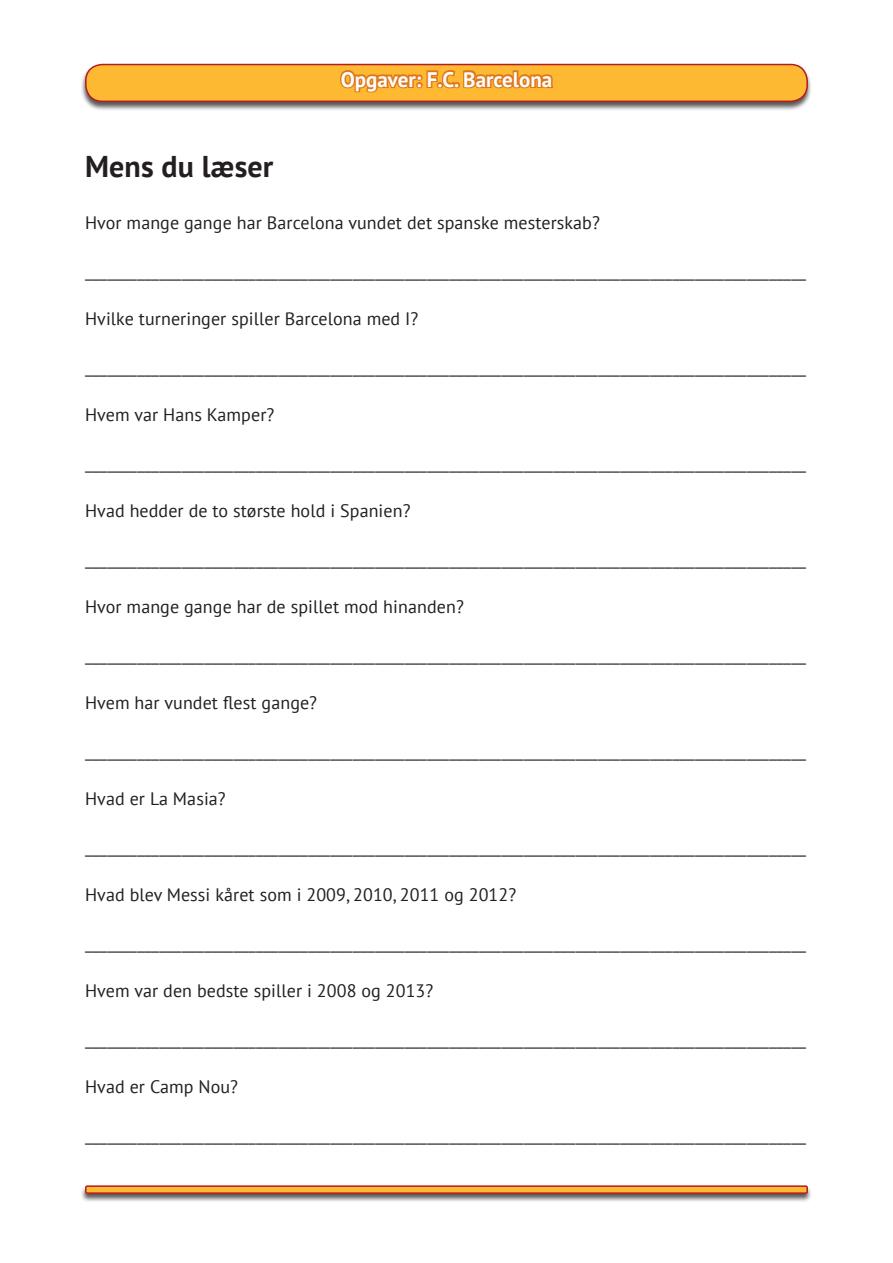
<style>
.page{position:relative;width:893px;height:1263px;background:#fff}
.page>*{position:absolute;margin:0;border:0;box-sizing:border-box;transform-origin:0 0}
.Mellemrubrik{font:700 30px "PT Sans";letter-spacing:.005em;color:#231f20}
.t1{font:700 21px "PT Sans";color:#fff}
.Brødtekst{font:18px "PT Sans";letter-spacing:.005em;color:#231f20}
</style>
<div class="page">
<div style="left:80px;top:63px;width:733px;height:48px;background:#231f20;opacity:.75"></div>
<div style="left:86px;top:65px;width:721px;height:36px;background:#fdb931;border-radius:16px"></div>
<div style="left:85px;top:64px;width:723px;height:38px;border:2px solid #b61c20;border-radius:16px"></div>
<div style="left:80px;top:1185px;width:733px;height:18px;background:#231f20;opacity:.75"></div>
<div style="left:86px;top:1186px;width:721px;height:7px;background:#fdb931;border-radius:2px"></div>
<div style="left:85px;top:1185px;width:723px;height:9px;border:2px solid #b61c20;border-radius:2px"></div>
<svg style="left:340px;top:70px;width:214px;height:23px"></svg>
<p class="t1" style="left:341px;top:65px;width:213px">Opgaver: F.C. Barcelona</p>
<p class="Mellemrubrik" style="left:85px;top:146px;width:190px">Mens du læser</p>
<p class="Brødtekst" style="left:85px;top:211px;width:516px">Hvor mange gange har Barcelona vundet det spanske mesterskab?</p>
<p class="Brødtekst" style="left:85px;top:259px;width:723px">_________________________________________________________________________________________________</p>
<p class="Brødtekst" style="left:85px;top:307px;width:335px">Hvilke turneringer spiller Barcelona med I?</p>
<p class="Brødtekst" style="left:85px;top:355px;width:723px">_________________________________________________________________________________________________</p>
<p class="Brødtekst" style="left:85px;top:403px;width:191px">Hvem var Hans Kamper?</p>
<p class="Brødtekst" style="left:85px;top:451px;width:723px">_________________________________________________________________________________________________</p>
<p class="Brødtekst" style="left:85px;top:499px;width:327px">Hvad hedder de to største hold i Spanien?</p>
<p class="Brødtekst" style="left:85px;top:547px;width:723px">_________________________________________________________________________________________________</p>
<p class="Brødtekst" style="left:85px;top:595px;width:380px">Hvor mange gange har de spillet mod hinanden?</p>
<p class="Brødtekst" style="left:85px;top:643px;width:723px">_________________________________________________________________________________________________</p>
<p class="Brødtekst" style="left:85px;top:691px;width:234px">Hvem har vundet flest gange?</p>
<p class="Brødtekst" style="left:85px;top:739px;width:723px">_________________________________________________________________________________________________</p>
<p class="Brødtekst" style="left:85px;top:787px;width:142px">Hvad er La Masia?</p>
<p class="Brødtekst" style="left:85px;top:835px;width:723px">_________________________________________________________________________________________________</p>
<p class="Brødtekst" style="left:85px;top:883px;width:433px">Hvad blev Messi kåret som i 2009, 2010, 2011 og 2012?</p>
<p class="Brødtekst" style="left:85px;top:931px;width:723px">_________________________________________________________________________________________________</p>
<p class="Brødtekst" style="left:85px;top:979px;width:350px">Hvem var den bedste spiller i 2008 og 2013?</p>
<p class="Brødtekst" style="left:85px;top:1027px;width:723px">_________________________________________________________________________________________________</p>
<p class="Brødtekst" style="left:85px;top:1075px;width:155px">Hvad er Camp Nou?</p>
<p class="Brødtekst" style="left:85px;top:1123px;width:723px">_________________________________________________________________________________________________</p>
</div>
